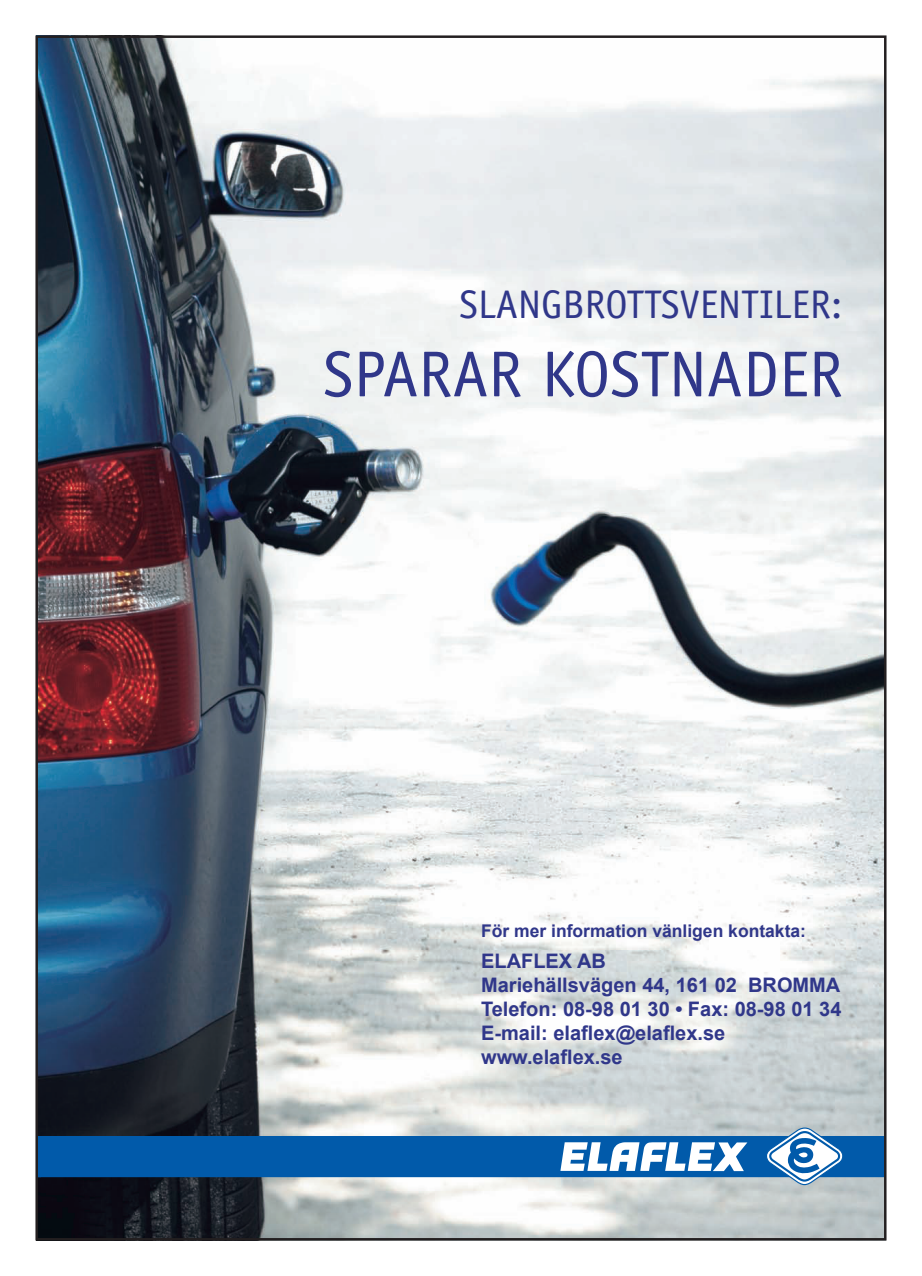
<style>
.page{position:relative;width:922px;height:1276px;background:#fff}
.page>*{position:absolute;margin:0;border:0;box-sizing:border-box;transform-origin:0 0}
.t1{font:65px "Officina Sans";color:#30378a}
.t2{font:40px "Officina Sans";color:#30378a}
.t3{font:700 20px/24px "Arial";color:#30378a}
.t4{font:700 17.5px "Arial";color:#30378a}
</style>
<div class="page">
<img style="left:38px;top:38px;width:845px;height:1199px">
<svg style="left:38px;top:1127px;width:845px;height:58px;background:#477fb1"></svg>
<h2 class="t2" style="left:459px;top:281px;width:385px">SLANGBROTTSVENTILER:</h2>
<h1 class="t1" style="left:323px;top:336px;width:521px">SPARAR KOSTNADER</h1>
<p class="t4" style="left:481px;top:921px;width:326px">För mer information vänligen kontakta:</p>
<p class="t3" style="left:481px;top:949px;width:362px">ELAFLEX AB<br>Mariehällsvägen 44, 161 02 BROMMA<br>Telefon: 08-98 01 30 • Fax: 08-98 01 34<br>E-mail: elaflex@elaflex.se www.elaflex.se</p>
</div>
